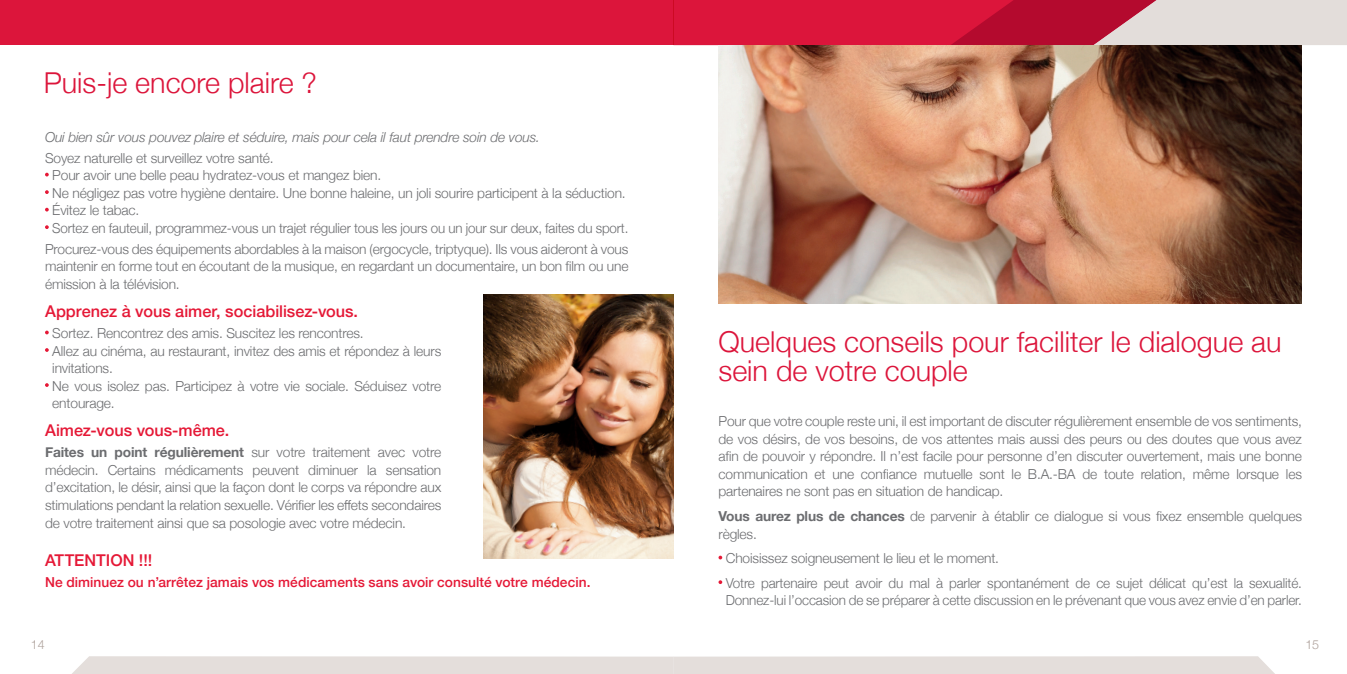
<style>
.page{position:relative;width:1347px;height:674px;background:#fff}
.page>*{position:absolute;margin:0;border:0;box-sizing:border-box;transform-origin:0 0}
.t1{font:300 28.75px/28.8px "Helvetica Neue";color:#dc153b}
.t2{font:500 16.25px "Helvetica Neue";color:#e51836}
.t3{font:300 13.75px/17.5px "Helvetica Neue";letter-spacing:-.01em;color:#6c6d70}
.t4{font:italic 300 13.75px "Helvetica Neue";letter-spacing:-.01em;color:#6c6d70}
.t5{font:500 13.75px "Helvetica Neue";letter-spacing:.005em;color:#e51836}
.t6{font:300 12.5px "Helvetica Neue";color:#ada09a}
.s1{font-weight:700}
</style>
<div class="page">
<svg style="left:673px;top:0;width:673px;height:45px;background:#d5546c"></svg>
<svg style="left:73px;top:656px;width:1201px;height:17px;background:#e5dfdc"></svg>
<div style="left:0;top:0;width:673px;height:45px;background:#dc153b"></div>
<svg style="left:45px;top:173px;width:4px;height:3px"></svg>
<svg style="left:45px;top:190px;width:4px;height:4px"></svg>
<svg style="left:45px;top:208px;width:4px;height:3px"></svg>
<svg style="left:45px;top:225px;width:4px;height:4px"></svg>
<svg style="left:45px;top:330px;width:4px;height:4px"></svg>
<svg style="left:45px;top:348px;width:4px;height:4px"></svg>
<svg style="left:45px;top:383px;width:4px;height:4px"></svg>
<svg style="left:718px;top:555px;width:4px;height:4px"></svg>
<img style="left:484px;top:294px;width:189px;height:264px">
<img style="left:718px;top:45px;width:583px;height:258px">
<h1 class="t1" style="left:44px;top:67px;width:275px">Puis-je encore plaire ?</h1>
<p class="t4" style="left:45px;top:126px;width:496px">Oui bien sûr vous pouvez plaire et séduire, mais pour cela il faut prendre soin de vous.</p>
<p class="t3" style="left:52px;top:148px;width:578px;text-indent:-7px">Soyez naturelle et surveillez votre santé.<br>Pour avoir une belle peau hydratez-vous et mangez bien.<br>Ne négligez pas votre hygiène dentaire. Une bonne haleine, un joli sourire participent à la séduction.<br>Évitez le tabac.<br>Sortez en fauteuil, programmez-vous un trajet régulier tous les jours ou un jour sur deux, faites du sport.</p>
<p class="t3" style="left:45px;top:239px;width:585px;text-align:justify">Procurez-vous des équipements abordables à la maison (ergocycle, triptyque). Ils vous aideront à vous maintenir en forme tout en écoutant de la musique, en regardant un documentaire, un bon film ou une émission à la télévision.</p>
<p class="t2" style="left:45px;top:298px;width:315px">Apprenez à vous aimer, sociabilisez-vous.</p>
<p class="t3" style="left:52px;top:323px;width:390px">Sortez. Rencontrez des amis. Suscitez les rencontres.<br>Allez au cinéma, au restaurant, invitez des amis et répondez à leurs invitations.<br>Ne vous isolez pas. Participez à votre vie sociale. Séduisez votre entourage.</p>
<p class="t2" style="left:45px;top:417px;width:186px">Aimez-vous vous-même.</p>
<p class="t3" style="left:45px;top:443px;width:398px;text-align:justify"><span class="s1">Faites un point régulièrement</span> sur votre traitement avec votre médecin. Certains médicaments peuvent diminuer la sensation d’excitation, le désir, ainsi que la façon dont le corps va répondre aux stimulations pendant la relation sexuelle. Vérifier les effets secondaires de votre traitement ainsi que sa posologie avec votre médecin.</p>
<p class="t2" style="left:45px;top:547px;width:109px">ATTENTION !!!</p>
<p class="t5" style="left:45px;top:571px;width:547px">Ne diminuez ou n’arrêtez jamais vos médicaments sans avoir consulté votre médecin.</p>
<h1 class="t1" style="left:718px;top:326px;width:564px">Quelques conseils pour faciliter le dialogue au sein de votre couple</h1>
<p class="t3" style="left:718px;top:411px;width:585px;text-align:justify">Pour que votre couple reste uni, il est important de discuter régulièrement ensemble de vos sentiments, de vos désirs, de vos besoins, de vos attentes mais aussi des peurs ou des doutes que vous avez afin de pouvoir y répondre. Il n’est facile pour personne d’en discuter ouvertement, mais une bonne communication et une confiance mutuelle sont le B.A.-BA de toute relation, même lorsque les partenaires ne sont pas en situation de handicap.</p>
<p class="t3" style="left:718px;top:506px;width:585px"><span class="s1">Vous aurez plus de chances</span> de parvenir à établir ce dialogue si vous fixez ensemble quelques règles.</p>
<p class="t3" style="left:725px;top:545px;width:578px;line-height:24.6px">Choisissez soigneusement le lieu et le moment.<br>Votre partenaire peut avoir du mal à parler spontanément de ce sujet délicat qu’est la sexualité.</p>
<p class="t3" style="left:725px;top:590px;width:577px">Donnez-lui l’occasion de se préparer à cette discussion en le prévenant que vous avez envie d’en parler.</p>
<p class="t6" style="left:31px;top:634px;width:15px">14</p>
<p class="t6" style="left:1305px;top:634px;width:15px">15</p>
</div>
